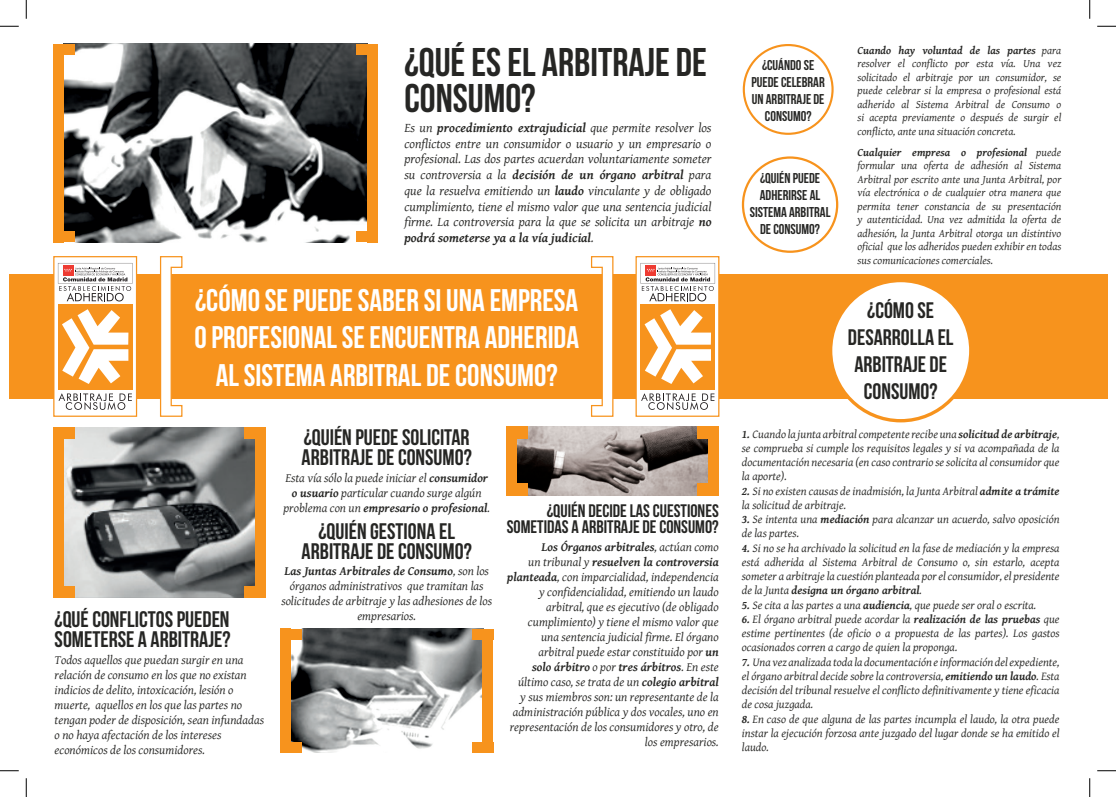
<style>
.page{position:relative;width:1116px;height:797px;background:#fff}
.page>*{position:absolute;margin:0;border:0;box-sizing:border-box;transform-origin:0 0}
.t1{font:40px/36.2px "Bebas Neue";color:#262624}
.t2{font:31.25px/37.5px "Bebas Neue";color:#fff;text-align:center}
.t3{font:22.5px/26.9px "Bebas Neue";color:#262624;text-align:center}
.t4{font:18.12px/16.2px "Bebas Neue";color:#262624;text-align:right}
.t5{font:14.25px/17px "Bebas Neue";color:#262624;text-align:center}
.t6{font:italic 13.12px/15.8px "Gentium Basic";color:#262624;text-align:justify}
.t7{font:italic 12.5px/15px "Gentium Basic";color:#262624;text-align:center}
.t8{font:italic 11.88px/14.2px "Gentium Basic";color:#262624;text-align:justify}
.t9{font:italic 11.25px/13.5px "Gentium Basic";color:#262624;text-align:justify}
.s1{font-weight:700}
</style>
<div class="page">
<div style="left:9px;top:274px;width:1098px;height:124px;background:#f7931d"></div>
<div style="left:742px;top:44px;width:91px;height:91px;border:2px solid #f7931d;border-radius:50%"></div>
<svg style="left:590px;top:256px;width:24px;height:161px"></svg>
<svg style="left:159px;top:256px;width:24px;height:161px"></svg>
<div style="left:742px;top:156px;width:96px;height:97px;border:2px solid #f7931d;border-radius:50%"></div>
<div style="left:830px;top:280px;width:140px;height:141px;background:#fff;border-radius:50%"></div>
<div style="left:829px;top:279px;width:143px;height:143px;border:3px solid #f7931d;border-radius:50%"></div>
<img style="left:517px;top:427px;width:191px;height:68px">
<div style="left:506px;top:427px;width:11px;height:68px;background:#f7931d"></div>
<div style="left:506px;top:483px;width:21px;height:12px;background:#f7931d"></div>
<div style="left:506px;top:427px;width:21px;height:12px;background:#f7931d"></div>
<div style="left:708px;top:427px;width:10px;height:68px;background:#f7931d"></div>
<div style="left:697px;top:427px;width:21px;height:12px;background:#f7931d"></div>
<div style="left:697px;top:483px;width:21px;height:12px;background:#f7931d"></div>
<img style="left:64px;top:44px;width:303px;height:198px">
<div style="left:53px;top:44px;width:11px;height:198px;background:#f7931d"></div>
<div style="left:53px;top:231px;width:22px;height:11px;background:#f7931d"></div>
<div style="left:53px;top:44px;width:22px;height:11px;background:#f7931d"></div>
<div style="left:367px;top:44px;width:10px;height:198px;background:#f7931d"></div>
<div style="left:356px;top:44px;width:21px;height:11px;background:#f7931d"></div>
<div style="left:356px;top:231px;width:21px;height:11px;background:#f7931d"></div>
<img style="left:64px;top:427px;width:191px;height:170px">
<div style="left:53px;top:427px;width:11px;height:170px;background:#f7931d"></div>
<div style="left:53px;top:586px;width:21px;height:11px;background:#f7931d"></div>
<div style="left:53px;top:427px;width:21px;height:11px;background:#f7931d"></div>
<div style="left:255px;top:427px;width:11px;height:170px;background:#f7931d"></div>
<div style="left:245px;top:427px;width:21px;height:11px;background:#f7931d"></div>
<div style="left:245px;top:586px;width:21px;height:11px;background:#f7931d"></div>
<div style="left:54px;top:257px;width:82px;height:159px;background:#fff"></div>
<div style="left:58px;top:304px;width:74px;height:85px;background:#f7931d"></div>
<svg style="left:62px;top:309px;width:66px;height:75px"></svg>
<svg style="left:58px;top:263px;width:74px;height:38px"></svg>
<svg style="left:59px;top:393px;width:73px;height:17px"></svg>
<div style="left:53px;top:256px;width:84px;height:161px;border:1px solid #f7931d"></div>
<div style="left:636px;top:257px;width:83px;height:159px;background:#fff"></div>
<div style="left:640px;top:304px;width:75px;height:85px;background:#f7931d"></div>
<svg style="left:644px;top:309px;width:67px;height:75px"></svg>
<svg style="left:640px;top:263px;width:75px;height:38px"></svg>
<svg style="left:641px;top:393px;width:73px;height:17px"></svg>
<div style="left:635px;top:256px;width:84px;height:161px;border:1px solid #f7931d"></div>
<img style="left:291px;top:629px;width:191px;height:123px">
<div style="left:280px;top:629px;width:11px;height:124px;background:#f7931d"></div>
<div style="left:280px;top:742px;width:21px;height:11px;background:#f7931d"></div>
<div style="left:280px;top:629px;width:21px;height:10px;background:#f7931d"></div>
<div style="left:482px;top:629px;width:11px;height:120px;background:#f7931d"></div>
<div style="left:472px;top:629px;width:21px;height:10px;background:#f7931d"></div>
<div style="left:472px;top:742px;width:21px;height:11px;background:#f7931d"></div>
<svg style="left:0;top:25px;width:19px;height:2px"></svg>
<svg style="left:1097px;top:25px;width:18px;height:2px"></svg>
<svg style="left:0;top:770px;width:19px;height:1px"></svg>
<svg style="left:1097px;top:770px;width:18px;height:1px"></svg>
<svg style="left:25px;top:0;width:2px;height:19px"></svg>
<svg style="left:25px;top:778px;width:2px;height:19px"></svg>
<svg style="left:1089px;top:0;width:1px;height:19px"></svg>
<svg style="left:1089px;top:778px;width:1px;height:19px"></svg>
<h1 class="t1" style="left:404px;top:44px;width:304px">¿QUÉ ES EL ARBITRAJE DE<br>CONSUMO?</h1>
<p class="t6" style="left:404px;top:119px;width:308px">Es un <span class="s1">procedimiento extrajudicial</span> que permite resolver los conflictos entre un consumidor o usuario y un empresario o profesional. Las dos partes acuerdan voluntariamente someter su controversia a la <span class="s1">decisión de un órgano arbitral</span> para que la resuelva emitiendo un <span class="s1">laudo</span> vinculante y de obligado cumplimiento, tiene el mismo valor que una sentencia judicial firme. La controversia para la que se solicita un arbitraje <span class="s1">no podrá someterse ya a la vía judicial</span>.</p>
<h2 class="t2" style="left:194px;top:281px;width:386px">¿CÓMO SE PUEDE SABER SI UNA EMPRESA<br>O PROFESIONAL SE ENCUENTRA ADHERIDA<br>AL SISTEMA ARBITRAL DE CONSUMO?</h2>
<h3 class="t3" style="left:55px;top:608px;width:177px;line-height:20px;text-align:left">¿QUÉ CONFLICTOS PUEDEN<br>SOMETERSE A ARBITRAJE?</h3>
<p class="t7" style="left:55px;top:652px;width:211px;text-align:left">Todos aquellos que puedan surgir en una relación de consumo en los que no existan indicios de delito, intoxicación, lesión o muerte, aquellos en los que las partes no tengan poder de disposición, sean infundadas o no haya afectación de los intereses económicos de los consumidores.</p>
<h3 class="t3" style="left:302px;top:427px;width:172px;line-height:20px;text-align:left">¿QUIÉN PUEDE SOLICITAR<br>ARBITRAJE DE CONSUMO?</h3>
<p class="t7" style="left:283px;top:470px;width:208px">Esta vía sólo la puede iniciar el <span class="s1">consumidor o usuario</span> particular cuando surge algún problema con un <span class="s1">empresario o profesional</span>.</p>
<h3 class="t3" style="left:302px;top:520px;width:172px;line-height:20px">¿QUIÉN GESTIONA EL<br>ARBITRAJE DE CONSUMO?</h3>
<p class="t7" style="left:281px;top:563px;width:212px"><span class="s1">Las Juntas Arbitrales de Consumo</span>, son los órganos administrativos que tramitan las solicitudes de arbitraje y las adhesiones de los empresarios.</p>
<h3 class="t4" style="left:507px;top:502px;width:213px">¿QUIÉN DECIDE LAS CUESTIONES<br>SOMETIDAS A ARBITRAJE DE CONSUMO?</h3>
<p class="t7" style="left:507px;top:539px;width:213px;text-align:right"><span class="s1">Los Órganos arbitrales</span>, actúan como<br>un tribunal y <span class="s1">resuelven la controversia planteada</span>, con imparcialidad, independencia y confidencialidad, emitiendo un laudo arbitral, que es ejecutivo (de obligado cumplimiento) y tiene el mismo valor que una sentencia judicial firme. El órgano arbitral puede estar constituido por <span class="s1">un<br>solo árbitro</span> o por <span class="s1">tres árbitros</span>. En este último caso, se trata de un <span class="s1">colegio arbitral<br></span>y sus miembros son: un representante de la administración pública y dos vocales, uno en representación de los consumidores y otro, de los empresarios.</p>
<p class="t5" style="left:751px;top:57px;width:75px">¿CUÁNDO SE<br>PUEDE CELEBRAR<br>UN ARBITRAJE DE<br>CONSUMO?</p>
<p class="t5" style="left:749px;top:169px;width:82px">¿QUIÉN PUEDE<br>ADHERIRSE AL<br>SISTEMA ARBITRAL<br>DE CONSUMO?</p>
<p class="t9" style="left:857px;top:43px;width:205px"><span class="s1">Cuando hay voluntad de las partes</span> para resolver el conflicto por esta vía. Una vez solicitado el arbitraje por un consumidor, se puede celebrar si la empresa o profesional está adherido al Sistema Arbitral de Consumo o si acepta previamente o después de surgir el conflicto, ante una situación concreta.</p>
<p class="t9" style="left:857px;top:145px;width:205px"><span class="s1">Cualquier empresa o profesional</span> puede formular una oferta de adhesión al Sistema Arbitral por escrito ante una Junta Arbitral, por vía electrónica o de cualquier otra manera que permita tener constancia de su presentación y autenticidad. Una vez admitida la oferta de adhesión, la Junta Arbitral otorga un distintivo oficial que los adheridos pueden exhibir en todas sus comunicaciones comerciales.</p>
<h3 class="t3" style="left:848px;top:296px;width:107px">¿CÓMO SE<br>DESARROLLA EL<br>ARBITRAJE DE<br>CONSUMO?</h3>
<p class="t8" style="left:742px;top:426px;width:319px"><span class="s1">1.</span> Cuando la junta arbitral competente recibe una <span class="s1">solicitud de arbitraje</span>, se comprueba si cumple los requisitos legales y si va acompañada de la documentación necesaria (en caso contrario se solicita al consumidor que la aporte).</p>
<p class="t8" style="left:742px;top:483px;width:319px"><span class="s1">2.</span> Si no existen causas de inadmisión, la Junta Arbitral <span class="s1">admite a trámite </span>la solicitud de arbitraje.</p>
<p class="t8" style="left:742px;top:512px;width:319px"><span class="s1">3.</span> Se intenta una <span class="s1">mediación</span> para alcanzar un acuerdo, salvo oposición de las partes.</p>
<p class="t8" style="left:742px;top:540px;width:319px"><span class="s1">4.</span> Si no se ha archivado la solicitud en la fase de mediación y la empresa está adherida al Sistema Arbitral de Consumo o, sin estarlo, acepta someter a arbitraje la cuestión planteada por el consumidor, el presidente de la Junta <span class="s1">designa un órgano arbitral</span>.</p>
<p class="t8" style="left:742px;top:597px;width:296px"><span class="s1">5.</span> Se cita a las partes a una <span class="s1">audiencia</span>, que puede ser oral o escrita.</p>
<p class="t8" style="left:742px;top:611px;width:319px"><span class="s1">6.</span> El órgano arbitral puede acordar la <span class="s1">realización de las pruebas</span> que estime pertinentes (de oficio o a propuesta de las partes). Los gastos ocasionados corren a cargo de quien la proponga.</p>
<p class="t8" style="left:742px;top:654px;width:319px"><span class="s1">7.</span> Una vez analizada toda la documentación e información del expediente, el órgano arbitral decide sobre la controversia, <span class="s1">emitiendo un laudo</span>. Esta decisión del tribunal resuelve el conflicto definitivamente y tiene eficacia de cosa juzgada.</p>
<p class="t8" style="left:742px;top:711px;width:319px"><span class="s1">8.</span> En caso de que alguna de las partes incumpla el laudo, la otra puede instar la ejecución forzosa ante juzgado del lugar donde se ha emitido el laudo.</p>
</div>
